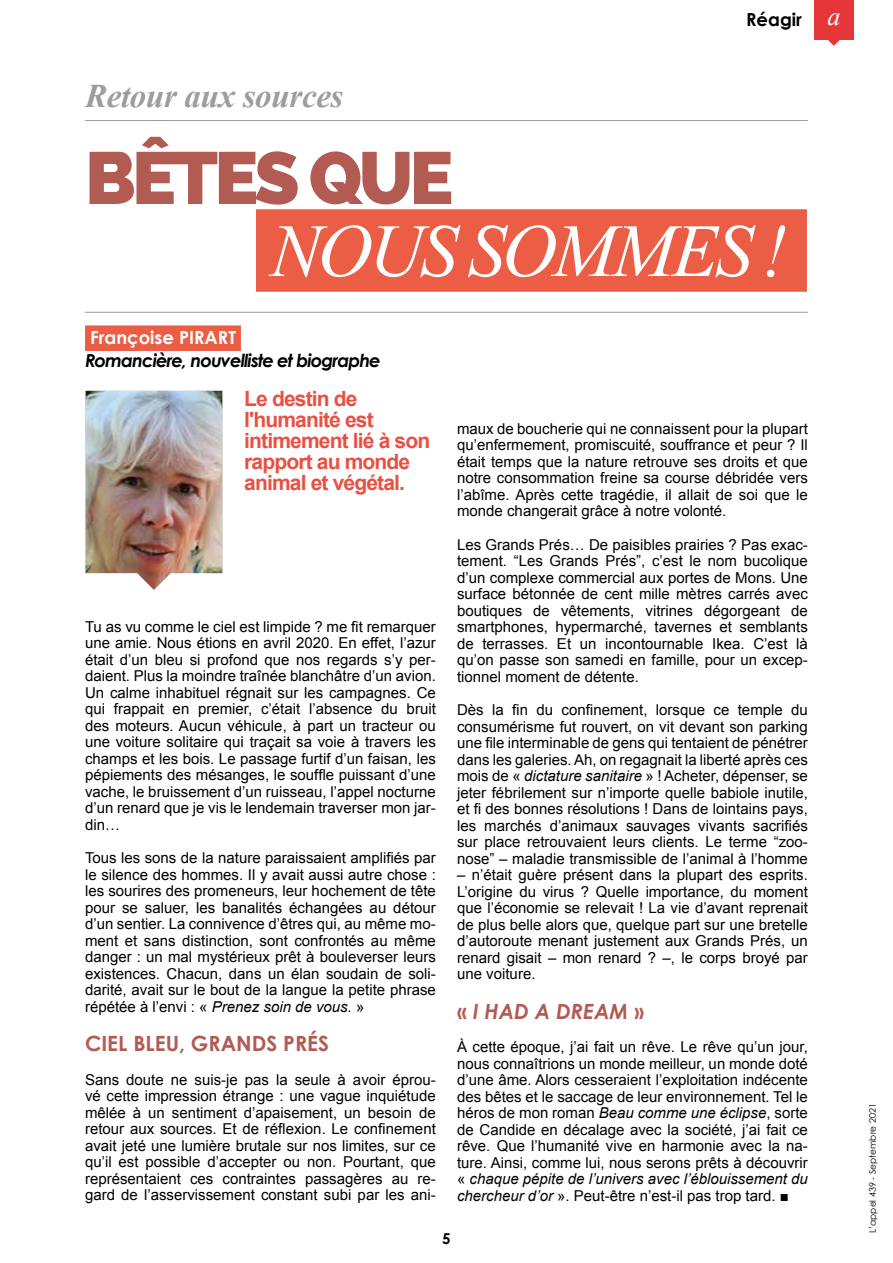
<style>
.page{position:relative;width:893px;height:1263px;background:#fff}
.page>*{position:absolute;margin:0;border:0;box-sizing:border-box;transform-origin:0 0}
.t1{font:italic 75px "Times New Roman";letter-spacing:-.04em;color:#fff}
.t2{font:800 73.5px "Raleway";letter-spacing:-.05em;color:#b25b53}
.t3{font:italic 700 33px "Times New Roman";letter-spacing:-.01em;color:#9d9d9c}
.t4{font:700 21px/21px "Arial";letter-spacing:-.04em;color:#ea5042}
.t5{font:700 21px "Century Gothic";color:#b25b53}
.t6{font:italic 700 21px "Century Gothic";color:#b25b53}
.t7{font:italic 700 18px "Century Gothic";letter-spacing:-.05em;color:#000}
.t8{font:700 18px "Century Gothic";color:#fff}
.t9{font:700 18px "Century Gothic";color:#000}
.t10{font:15px/16.5px "Arial";color:#000;text-align:justify}
.t11{font:700 15px "Century Gothic";color:#000}
.t12{font:9px "Century Gothic";color:#000}
.s1{font-family:"Times New Roman";font-weight:400;font-style:italic;font-size:26.1px;color:#fff}
.s2{font-style:italic}
.s3{font-style:normal}
</style>
<div class="page">
<div style="left:814px;top:0;width:40px;height:39px;background:#e7363a"></div>
<svg style="left:827px;top:39px;width:13px;height:7px"></svg>
<img style="left:86px;top:391px;width:136px;height:199px">
<hr style="left:85px;top:312px;width:723px;height:1px;background:#9d9d9c">
<hr style="left:85px;top:120px;width:723px;height:1px;background:#9d9d9c">
<div style="left:256px;top:209px;width:551px;height:83px;background:#eb5d45"></div>
<div style="left:85px;top:325px;width:156px;height:26px;background:#eb5d45"></div>
<h3 class="t3" style="left:85px;top:78px;width:260px">Retour aux sources</h3>
<p class="t9" style="left:746px;top:8px;width:96px">Réagir <span class="s1">a</span></p>
<h2 class="t2" style="left:85px;top:135px;width:370px">BÊTES QUE</h2>
<h1 class="t1" style="left:270px;top:209px;width:517px">NOUS SOMMES !</h1>
<p class="t8" style="left:90px;top:326px;width:147px">Françoise PIRART</p>
<p class="t7" style="left:85px;top:349px;width:297px">Romancière, nouvelliste et biographe</p>
<h3 class="t4" style="left:244px;top:388px;width:187px">Le destin de l'humanité est intimement lié à son rapport au monde animal et végétal.</h3>
<p class="t10" style="left:85px;top:618px;width:352px">Tu as vu comme le ciel est limpide ? me fit remarquer une amie. Nous étions en avril 2020. En effet, l’azur était d’un bleu si profond que nos regards s’y per&shy;daient. Plus la moindre traînée blanchâtre d’un avion.<br>Un calme inhabituel régnait sur les campagnes. Ce qui frappait en premier, c’était l’absence du bruit des moteurs. Aucun véhicule, à part un tracteur ou une voiture solitaire qui traçait sa voie à travers les champs et les bois. Le passage furtif d’un faisan, les pépiements des mésanges, le souffle puissant d’une vache, le bruissement d’un ruisseau, l’appel nocturne d’un renard que je vis le lendemain traverser mon jar&shy;din…</p>
<p class="t10" style="left:85px;top:850px;width:352px">Tous les sons de la nature paraissaient amplifiés par le silence des hommes. Il y avait aussi autre chose : les sourires des promeneurs, leur hochement de tête pour se saluer, les banalités échangées au détour d’un sentier. La connivence d’êtres qui, au même mo&shy;ment et sans distinction, sont confrontés au même danger : un mal mystérieux prêt à bouleverser leurs existences. Chacun, dans un élan soudain de soli&shy;darité, avait sur le bout de la langue la petite phrase répétée à l’envi : « <span class="s2">Prenez soin de vous.</span> »</p>
<h3 class="t5" style="left:85px;top:1030px;width:246px">CIEL BLEU, GRANDS PRÉS</h3>
<p class="t10" style="left:85px;top:1071px;width:352px">Sans doute ne suis-je pas la seule à avoir éprou&shy;vé cette impression étrange : une vague inquiétude mêlée à un sentiment d’apaisement, un besoin de retour aux sources. Et de réflexion. Le confinement avait jeté une lumière brutale sur nos limites, sur ce qu’il est possible d’accepter ou non. Pourtant, que représentaient ces contraintes passagères au re&shy;gard de l’asservissement constant subi par les ani-</p>
<p class="t10" style="left:457px;top:420px;width:352px">maux de boucherie qui ne connaissent pour la plupart qu’enfermement, promiscuité, souffrance et peur ? Il était temps que la nature retrouve ses droits et que notre consommation freine sa course débridée vers l’abîme. Après cette tragédie, il allait de soi que le monde changerait grâce à notre volonté.</p>
<p class="t10" style="left:457px;top:536px;width:352px">Les Grands Prés… De paisibles prairies ? Pas exac&shy;tement. “Les Grands Prés”, c’est le nom bucolique d’un complexe commercial aux portes de Mons. Une surface bétonnée de cent mille mètres carrés avec boutiques de vêtements, vitrines dégorgeant de smartphones, hypermarché, tavernes et semblants de terrasses. Et un incontournable Ikea. C’est là qu’on passe son samedi en famille, pour un excep&shy;tionnel moment de détente.</p>
<p class="t10" style="left:457px;top:702px;width:352px">Dès la fin du confinement, lorsque ce temple du consumérisme fut rouvert, on vit devant son parking une file interminable de gens qui tentaient de pénétrer dans les galeries. Ah, on regagnait la liberté après ces mois de « <span class="s2">dictature sanitaire</span> » ! Acheter, dépenser, se jeter fébrilement sur n’importe quelle babiole inutile, et fi des bonnes résolutions ! Dans de lointains pays, les marchés d’animaux sauvages vivants sacrifiés sur place retrouvaient leurs clients. Le terme “zoo&shy;nose” – maladie transmissible de l’animal à l’homme</p>
<p class="t10" style="left:457px;top:867px;width:352px">– n’était guère présent dans la plupart des esprits.<br>L’origine du virus ? Quelle importance, du moment que l’économie se relevait ! La vie d’avant reprenait de plus belle alors que, quelque part sur une bretelle d’autoroute menant justement aux Grands Prés, un renard gisait – mon renard ? –, le corps broyé par une voiture.</p>
<h3 class="t6" style="left:457px;top:997px;width:188px"><span class="s3">«</span> I HAD A DREAM <span class="s3">»</span></h3>
<p class="t10" style="left:457px;top:1039px;width:352px">À cette époque, j’ai fait un rêve. Le rêve qu’un jour, nous connaîtrions un monde meilleur, un monde doté d’une âme. Alors cesseraient l’exploitation indécente des bêtes et le saccage de leur environnement. Tel le héros de mon roman <span class="s2">Beau comme une éclipse</span>, sorte de Candide en décalage avec la société, j’ai fait ce rêve. Que l’humanité vive en harmonie avec la na&shy;ture. Ainsi, comme lui, nous serons prêts à découvrir « <span class="s2">chaque pépite de l’univers avec l’éblouissement du chercheur d’or</span> ». Peut-être n’est-il pas trop tard. ■</p>
<p class="t11" style="left:442px;top:1229px;width:10px">5</p>
<p class="t12" style="left:867px;top:1233px;width:131px;rotate:-90deg">L’appel 439 - Septembre 2021</p>
</div>
